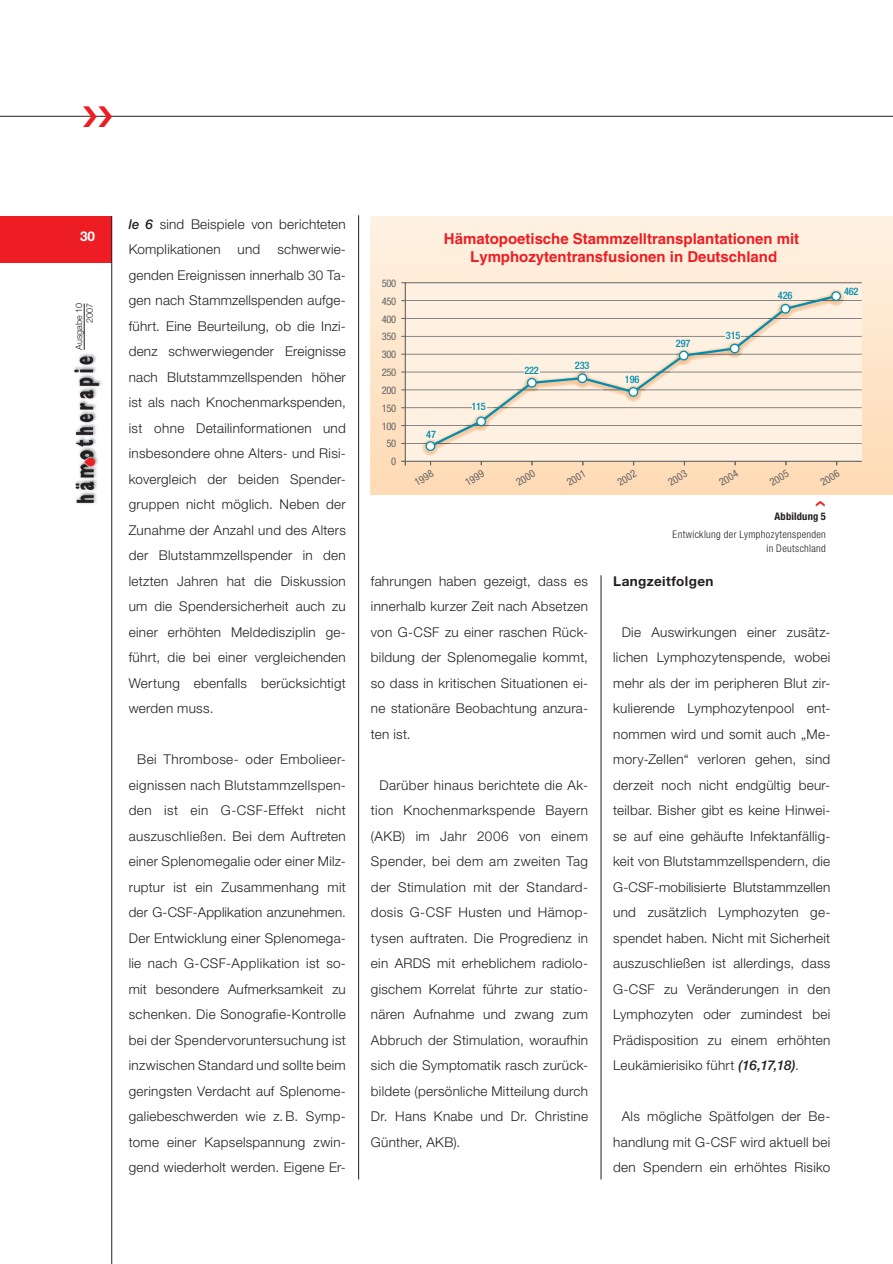
<style>
.page{position:relative;width:893px;height:1264px;background:#fff}
.page>*{position:absolute;margin:0;border:0;box-sizing:border-box;transform-origin:0 0}
.t1{font:700 15px/18px "Helvetica";color:#ee1d23;text-align:center}
.t2{font:300 13.5px/25.5px "Helvetica Neue";letter-spacing:.02em;color:#231f20;text-align:justify}
.t3{font:700 13.5px "Helvetica Neue";letter-spacing:.03em;color:#231f20}
.t4{font:700 13.5px "Helvetica Neue";color:#fff}
.t5{font:condensed 10.5px/17.9px "Helvetica Neue";letter-spacing:-.025em;color:#636366;text-align:center}
.t6{font:300 condensed 10.5px/13.5px "Helvetica Neue";letter-spacing:.03em;color:#231f20;text-align:right}
.t7{font:700 condensed 10.5px "Helvetica Neue";letter-spacing:.015em;color:#231f20}
.t8{font:500 condensed 10.35px "Helvetica Neue";letter-spacing:-.025em;color:#008db0}
.t9{font:300 9px/10.8px "Helvetica Neue";color:#231f20;text-align:right}
.s1{font-weight:500;font-style:italic}
</style>
<div class="page">
<hr style="left:0;top:116px;width:893px;height:1px;background:#231f20">
<div style="left:0;top:216px;width:112px;height:47px;background:#ee1d23"></div>
<hr style="left:111px;top:216px;width:1px;height:1048px;background:#231f20">
<img style="left:74px;top:347px;width:28px;height:157px">
<hr style="left:84px;top:304px;width:1px;height:46px;background:#231f20">
<hr style="left:601px;top:575px;width:1px;height:604px;background:#231f20">
<hr style="left:358px;top:215px;width:1px;height:964px;background:#231f20">
<svg style="left:370px;top:216px;width:523px;height:279px;background:#fde7ce"></svg>
<div style="left:405px;top:283px;width:457px;height:178px;background:#fef1e2"></div>
<hr style="left:405px;top:282px;width:456px;height:1px;background:#636366">
<hr style="left:405px;top:372px;width:457px;height:1px;background:#636366">
<hr style="left:405px;top:318px;width:457px;height:1px;background:#636366">
<hr style="left:405px;top:407px;width:457px;height:1px;background:#636366">
<hr style="left:405px;top:461px;width:456px;height:1px;background:#636366">
<svg style="left:401px;top:461px;width:5px;height:4px"></svg>
<hr style="left:405px;top:283px;width:1px;height:178px;background:#636366">
<svg style="left:401px;top:336px;width:461px;height:1px"></svg>
<img style="left:422px;top:440px;width:17px;height:16px">
<svg style="left:401px;top:443px;width:461px;height:5px"></svg>
<svg style="left:401px;top:423px;width:461px;height:3px"></svg>
<svg style="left:401px;top:379px;width:461px;height:15px"></svg>
<svg style="left:401px;top:350px;width:461px;height:8px"></svg>
<img style="left:830px;top:289px;width:14px;height:16px">
<svg style="left:401px;top:297px;width:461px;height:4px"></svg>
<svg style="left:427px;top:293px;width:412px;height:156px"></svg>
<svg style="left:426px;top:442px;width:9px;height:8px"></svg>
<div style="left:425px;top:441px;width:10px;height:10px;border:1px solid #008db0;border-radius:50%"></div>
<svg style="left:477px;top:417px;width:8px;height:9px"></svg>
<div style="left:476px;top:416px;width:10px;height:10px;border:1px solid #008db0;border-radius:50%"></div>
<svg style="left:527px;top:378px;width:9px;height:9px"></svg>
<div style="left:527px;top:378px;width:10px;height:10px;border:1px solid #008db0;border-radius:50%"></div>
<svg style="left:578px;top:374px;width:8px;height:8px"></svg>
<div style="left:577px;top:373px;width:10px;height:10px;border:1px solid #008db0;border-radius:50%"></div>
<svg style="left:629px;top:388px;width:8px;height:8px"></svg>
<div style="left:628px;top:387px;width:10px;height:10px;border:1px solid #008db0;border-radius:50%"></div>
<div style="left:679px;top:351px;width:9px;height:9px;background:#fff;border-radius:50%"></div>
<div style="left:679px;top:351px;width:10px;height:9px;border:1px solid #008db0;border-radius:50%"></div>
<div style="left:730px;top:344px;width:9px;height:9px;background:#fff;border-radius:50%"></div>
<div style="left:730px;top:344px;width:9px;height:9px;border:1px solid #008db0;border-radius:50%"></div>
<svg style="left:781px;top:304px;width:9px;height:9px"></svg>
<div style="left:780px;top:304px;width:10px;height:10px;border:1px solid #008db0;border-radius:50%"></div>
<svg style="left:832px;top:292px;width:8px;height:8px"></svg>
<div style="left:831px;top:291px;width:10px;height:10px;border:1px solid #008db0;border-radius:50%"></div>
<div style="left:524px;top:365px;width:15px;height:10px;background:#fef1e2"></div>
<div style="left:725px;top:329px;width:16px;height:9px;background:#fef1e2"></div>
<div style="left:473px;top:403px;width:14px;height:7px;background:#fef1e2"></div>
<svg style="left:83px;top:115px;width:29px;height:2px"></svg>
<p class="t4" style="left:80px;top:232px;width:17px">30</p>
<p class="t9" style="left:74px;top:350px;width:48px;rotate:-90deg">Ausgabe 10<br>2007</p>
<p class="t2" style="left:129px;top:212px;width:219px"><span class="s1">le 6</span> sind Beispiele von berichteten<br>Komplikationen</p>
<p class="t2" style="left:129px;top:238px;width:219px;text-indent:149px">schwerwie&shy;genden Ereignissen innerhalb 30 Ta&shy;gen nach Stammzellspenden aufge&shy;führt. Eine Beurteilung, ob die Inzi&shy;denz schwerwiegender Ereignisse nach Blutstammzellspenden höher ist als nach Knochenmarkspenden, ist ohne Detailinformationen und insbesondere ohne Alters- und Risi&shy;kovergleich der beiden Spender&shy;gruppen nicht möglich. Neben der Zunahme der Anzahl und des Alters der Blutstammzellspender in den letzten Jahren hat die Diskussion um die Spendersicherheit auch zu einer erhöhten Meldedisziplin ge&shy;führt, die bei einer vergleichenden Wertung ebenfalls berücksichtigt werden muss.</p>
<p class="t2" style="left:238px;top:238px;width:24px">und</p>
<p class="t2" style="left:129px;top:748px;width:219px;text-indent:9px">Bei Thrombose- oder Embolieer&shy;eignissen nach Blutstammzellspen&shy;den ist ein G-CSF-Effekt nicht auszuschließen. Bei dem Auftreten einer Splenomegalie oder einer Milz&shy;ruptur ist ein Zusammenhang mit der G-CSF-Applikation anzunehmen.<br>Der Entwicklung einer Splenomega&shy;lie nach G-CSF-Applikation ist so&shy;mit besondere Aufmerksamkeit zu schenken. Die Sonografie-Kontrolle bei der Spendervoruntersuchung ist inzwischen Standard und sollte beim geringsten Verdacht auf Splenome&shy;galiebeschwerden wie z. B. Symp&shy;tome einer Kapselspannung zwin&shy;gend wiederholt werden. Eigene Er-</p>
<p class="t1" style="left:444px;top:231px;width:357px">Hämatopoetische Stammzelltransplantationen mit<br>Lymphozytentransfusionen in Deutschland</p>
<p class="t5" style="left:382px;top:275px;width:16px">500<br>450<br>400<br>350<br>300<br>250<br>200<br>150<br>100<br>50</p>
<p class="t8" style="left:844px;top:287px;width:16px">462</p>
<p class="t8" style="left:778px;top:292px;width:16px">426</p>
<p class="t8" style="left:726px;top:331px;width:16px">315</p>
<p class="t8" style="left:676px;top:339px;width:16px">297</p>
<p class="t8" style="left:575px;top:362px;width:16px">233</p>
<p class="t8" style="left:524px;top:366px;width:16px">222</p>
<p class="t8" style="left:625px;top:375px;width:16px">196</p>
<p class="t8" style="left:471px;top:403px;width:16px">115</p>
<p class="t8" style="left:426px;top:430px;width:11px">47</p>
<p class="t5" style="left:411px;top:476px;width:22px;rotate:-30deg">1998</p>
<p class="t5" style="left:462px;top:476px;width:22px;rotate:-30deg">1999</p>
<p class="t5" style="left:513px;top:476px;width:22px;rotate:-30deg">2000</p>
<p class="t5" style="left:563px;top:476px;width:22px;rotate:-30deg">2001</p>
<p class="t5" style="left:614px;top:476px;width:22px;rotate:-30deg">2002</p>
<p class="t5" style="left:665px;top:476px;width:22px;rotate:-30deg">2003</p>
<p class="t5" style="left:716px;top:476px;width:22px;rotate:-30deg">2004</p>
<p class="t5" style="left:766px;top:476px;width:22px;rotate:-30deg">2005</p>
<p class="t5" style="left:817px;top:476px;width:22px;rotate:-30deg">2006</p>
<p class="t5" style="left:391px;top:453px;width:7px">0</p>
<p class="t2" style="left:371px;top:569px;width:219px">fahrungen haben gezeigt, dass es innerhalb kurzer Zeit nach Absetzen von G-CSF zu einer raschen Rück&shy;bildung der Splenomegalie kommt, so dass in kritischen Situationen ei&shy;ne stationäre Beobachtung anzura&shy;ten ist.</p>
<p class="t2" style="left:371px;top:773px;width:219px;text-indent:9px">Darüber hinaus berichtete die Ak&shy;tion Knochenmarkspende Bayern (AKB) im Jahr 2006 von einem Spender, bei dem am zweiten Tag der Stimulation mit der Standard&shy;dosis G-CSF Husten und Hämop&shy;tysen auftraten. Die Progredienz in ein ARDS mit erheblichem radiolo&shy;gischem Korrelat führte zur statio&shy;nären Aufnahme und zwang zum Abbruch der Stimulation, woraufhin sich die Symptomatik rasch zurück&shy;bildete (persönliche Mitteilung durch Dr. Hans Knabe und Dr. Christine Günther, AKB).</p>
<p class="t7" style="left:774px;top:513px;width:53px">Abbildung 5</p>
<p class="t6" style="left:672px;top:528px;width:155px">Entwicklung der Lymphozytenspenden in Deutschland</p>
<p class="t3" style="left:613px;top:576px;width:102px">Langzeitfolgen</p>
<p class="t2" style="left:613px;top:620px;width:219px;text-indent:9px">Die Auswirkungen einer zusätz&shy;lichen Lymphozytenspende, wobei mehr als der im peripheren Blut zir&shy;kulierende Lymphozytenpool ent&shy;nommen wird und somit auch „Me&shy;mory-Zellen“ verloren gehen, sind derzeit noch nicht endgültig beur&shy;teilbar. Bisher gibt es keine Hinwei&shy;se auf eine gehäufte Infektanfällig&shy;keit von Blutstammzellspendern, die G-CSF-mobilisierte Blutstammzellen und zusätzlich Lymphozyten ge&shy;spendet haben. Nicht mit Sicherheit auszuschließen ist allerdings, dass G-CSF zu Veränderungen in den Lymphozyten oder zumindest bei Prädisposition zu einem erhöhten Leukämierisiko führt <span class="s1">(16,17,18)</span>.</p>
<p class="t2" style="left:613px;top:1105px;width:219px;text-indent:9px">Als mögliche Spätfolgen der Be&shy;handlung mit G-CSF wird aktuell bei den Spendern ein erhöhtes Risiko</p>
</div>
